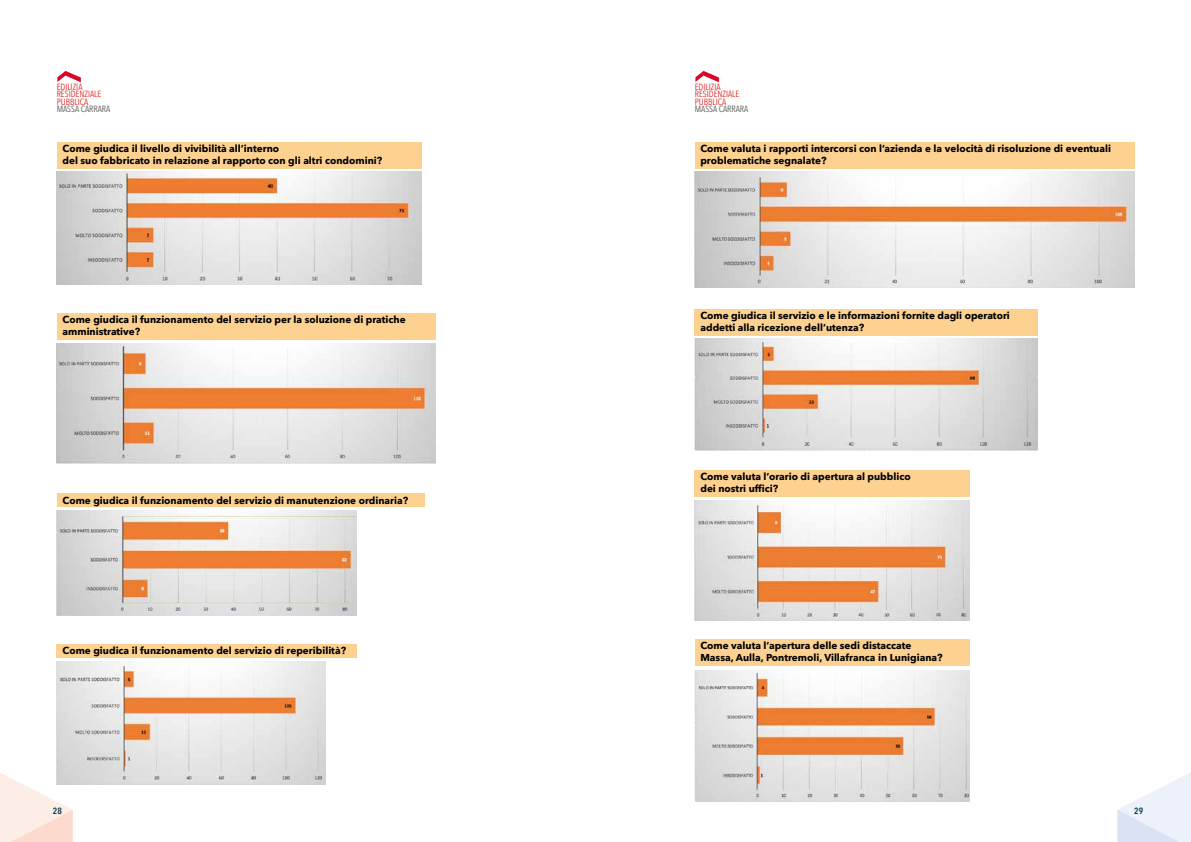
<style>
.page{position:relative;width:1191px;height:842px;background:#fff}
.page>*{position:absolute;margin:0;border:0;box-sizing:border-box;transform-origin:0 0}
.t1{font:700 10px/12px "Avenir Next";color:#000}
.t2{font:9px/7.5px "Avenir Next Condensed";color:#e52321}
.t3{font:9px "Avenir Next Condensed";color:#575756}
.t4{font:600 9px "Avenir Next Condensed";color:#063e58}
</style>
<div class="page">
<svg style="left:1117px;top:772px;width:74px;height:70px"></svg>
<svg style="left:0;top:748px;width:73px;height:94px"></svg>
<svg style="left:57px;top:71px;width:24px;height:11px"></svg>
<svg style="left:695px;top:71px;width:24px;height:11px"></svg>
<img style="left:57px;top:171px;width:364px;height:114px">
<div style="left:57px;top:142px;width:364px;height:27px;background:#fdd190"></div>
<img style="left:57px;top:343px;width:379px;height:121px">
<img style="left:57px;top:510px;width:300px;height:105px">
<img style="left:57px;top:661px;width:268px;height:123px">
<div style="left:57px;top:313px;width:379px;height:27px;background:#fdd190"></div>
<div style="left:57px;top:494px;width:367px;height:13px;background:#fdd190"></div>
<div style="left:57px;top:644px;width:300px;height:13px;background:#fdd190"></div>
<img style="left:694px;top:339px;width:343px;height:111px">
<img style="left:694px;top:500px;width:275px;height:120px">
<img style="left:694px;top:670px;width:275px;height:132px">
<div style="left:694px;top:309px;width:343px;height:27px;background:#fdd190"></div>
<div style="left:694px;top:470px;width:275px;height:27px;background:#fdd190"></div>
<div style="left:694px;top:639px;width:275px;height:27px;background:#fdd190"></div>
<img style="left:694px;top:172px;width:440px;height:116px">
<div style="left:694px;top:142px;width:440px;height:27px;background:#fdd190"></div>
<p class="t2" style="left:57px;top:83px;width:46px">EDILIZIA<br>RESIDENZIALE<br>PUBBLICA</p>
<p class="t3" style="left:57px;top:102px;width:55px">MASSA CARRARA</p>
<p class="t2" style="left:694px;top:83px;width:46px">EDILIZIA<br>RESIDENZIALE<br>PUBBLICA</p>
<p class="t3" style="left:694px;top:102px;width:55px">MASSA CARRARA</p>
<p class="t1" style="left:63px;top:142px;width:321px">Come giudica il livello di vivibilità all’interno<br>del suo fabbricato in relazione al rapporto con gli altri condomini?</p>
<p class="t1" style="left:700px;top:142px;width:412px">Come valuta i rapporti intercorsi con l’azienda e la velocità di risoluzione di eventuali problematiche segnalate?</p>
<p class="t1" style="left:63px;top:314px;width:345px">Come giudica il funzionamento del servizio per la soluzione di pratiche amministrative?</p>
<p class="t1" style="left:700px;top:309px;width:311px">Come giudica il servizio e le informazioni fornite dagli operatori addetti alla ricezione dell’utenza?</p>
<p class="t1" style="left:700px;top:470px;width:212px">Come valuta l’orario di apertura al pubblico dei nostri uffici?</p>
<p class="t1" style="left:63px;top:494px;width:347px">Come giudica il funzionamento del servizio di manutenzione ordinaria?</p>
<p class="t1" style="left:63px;top:645px;width:285px">Come giudica il funzionamento del servizio di reperibilità?</p>
<p class="t1" style="left:700px;top:640px;width:244px">Come valuta l’apertura delle sedi distaccate<br>Massa, Aulla, Pontremoli, Villafranca in Lunigiana?</p>
<p class="t4" style="left:53px;top:803px;width:10px">28</p>
<p class="t4" style="left:1134px;top:803px;width:10px">29</p>
</div>
